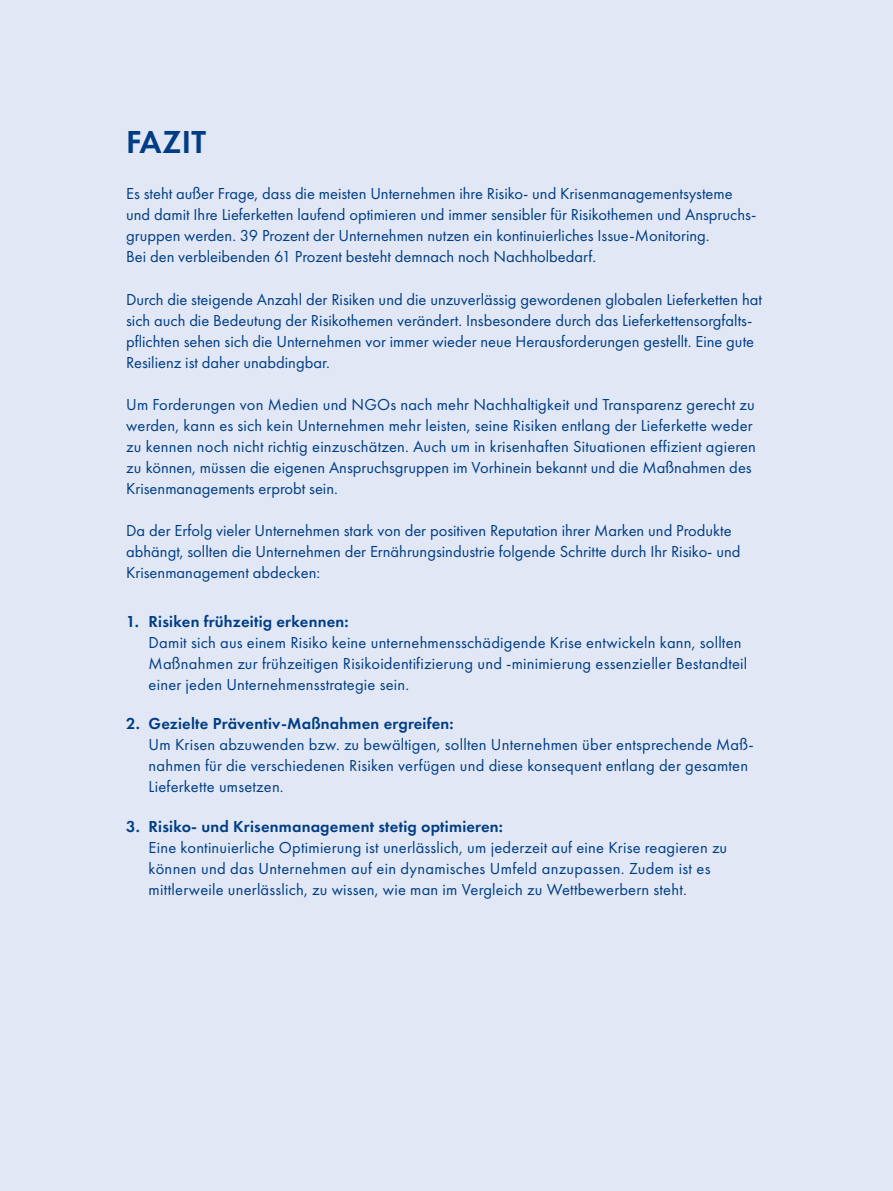
<style>
.page{position:relative;width:893px;height:1191px;background:#e1e7f4}
.page>*{position:absolute;margin:0;border:0;box-sizing:border-box;transform-origin:0 0}
.t1{font:600 33px "Futura PT";letter-spacing:.01em;color:#003d85}
.t2{font:16.5px/21px "Futura PT";color:#003d85}
.t3{font:600 16.5px "Futura PT";letter-spacing:.01em;color:#003d85}
</style>
<div class="page">
<h1 class="t1" style="left:126px;top:121px;width:81px">FAZIT</h1>
<p class="t2" style="left:126px;top:183px;width:632px">Es steht außer Frage, dass die meisten Unternehmen ihre Risiko- und Krisenmanagementsysteme und damit Ihre Lieferketten laufend optimieren und immer sensibler für Risikothemen und Anspruchs&shy;gruppen werden. 39 Prozent der Unternehmen nutzen ein kontinuierliches Issue-Monitoring.<br>Bei den verbleibenden 61 Prozent besteht demnach noch Nachholbedarf.</p>
<p class="t2" style="left:126px;top:288px;width:637px">Durch die steigende Anzahl der Risiken und die unzuverlässig gewordenen globalen Lieferketten hat sich auch die Bedeutung der Risikothemen verändert. Insbesondere durch das Lieferkettensorgfalts&shy;pflichten sehen sich die Unternehmen vor immer wieder neue Herausforderungen gestellt. Eine gute Resilienz ist daher unabdingbar.</p>
<p class="t2" style="left:126px;top:394px;width:631px">Um Forderungen von Medien und NGOs nach mehr Nachhaltigkeit und Transparenz gerecht zu werden, kann es sich kein Unternehmen mehr leisten, seine Risiken entlang der Lieferkette weder zu kennen noch nicht richtig einzuschätzen. Auch um in krisenhaften Situationen effizient agieren zu können, müssen die eigenen Anspruchsgruppen im Vorhinein bekannt und die Maßnahmen des Krisenmanagements erprobt sein.</p>
<p class="t2" style="left:126px;top:520px;width:616px">Da der Erfolg vieler Unternehmen stark von der positiven Reputation ihrer Marken und Produkte abhängt, sollten die Unternehmen der Ernährungsindustrie folgende Schritte durch Ihr Risiko- und<br>Krisenmanagement abdecken:</p>
<p class="t3" style="left:126px;top:610px;width:224px">1. Risiken frühzeitig erkennen:</p>
<p class="t2" style="left:149px;top:631px;width:600px">Damit sich aus einem Risiko keine unternehmensschädigende Krise entwickeln kann, sollten<br>Maßnahmen zur frühzeitigen Risikoidentifizierung und -minimierung essenzieller Bestandteil einer jeden Unternehmensstrategie sein.</p>
<p class="t3" style="left:126px;top:713px;width:329px">2. Gezielte Präventiv-Maßnahmen ergreifen:</p>
<p class="t2" style="left:149px;top:734px;width:607px">Um Krisen abzuwenden bzw. zu bewältigen, sollten Unternehmen über entsprechende Maß&shy;nahmen für die verschiedenen Risiken verfügen und diese konsequent entlang der gesamten<br>Lieferkette umsetzen.</p>
<p class="t3" style="left:126px;top:816px;width:378px">3. Risiko- und Krisenmanagement stetig optimieren:</p>
<p class="t2" style="left:149px;top:837px;width:580px">Eine kontinuierliche Optimierung ist unerlässlich, um jederzeit auf eine Krise reagieren zu können und das Unternehmen auf ein dynamisches Umfeld anzupassen. Zudem ist es mittlerweile unerlässlich, zu wissen, wie man im Vergleich zu Wettbewerbern steht.</p>
</div>
